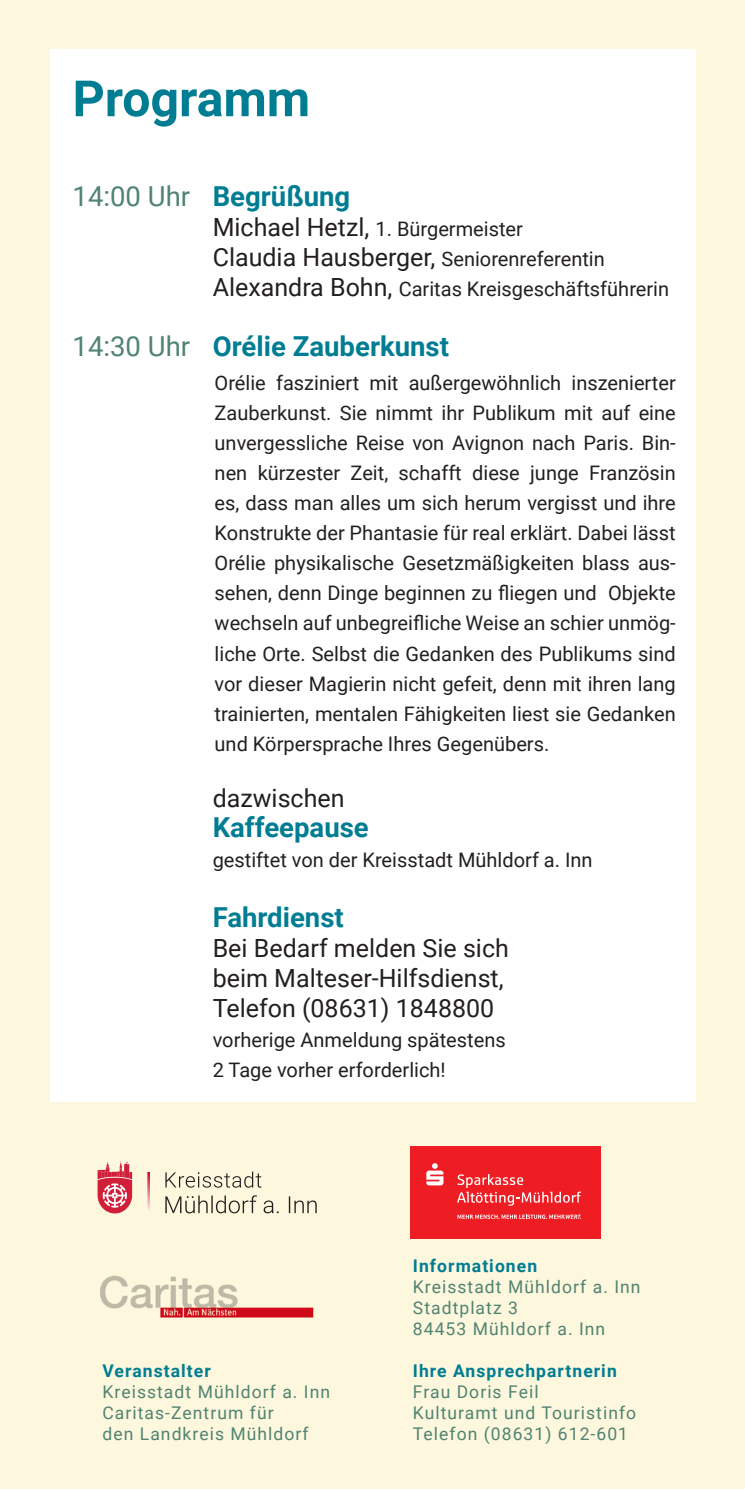
<style>
.page{position:relative;width:745px;height:1489px;background:#fff}
.page>*{position:absolute;margin:0;border:0;box-sizing:border-box;transform-origin:0 0}
.VA_Fließtext_Amiri{font:700 50px "Roboto";color:#007d93}
.VA_Fließtext_Amiri-2{font:700 27.5px "Roboto";color:#007d93}
.VA_Fließtext_Amiri-3{font:25px "Roboto";color:#231f20}
.VA_Fließtext_Amiri-4{font:20px/30px "Roboto";color:#231f20}
.Einf__Abs{font:17.5px "Roboto";letter-spacing:.06em;color:#508372}
.Einf__Abs-2{font:700 17.5px "Roboto";letter-spacing:.06em;color:#007d93}
.s1{font-weight:400;color:#508372}
.s2{font-size:25px}
.s3{font-size:20px}
</style>
<div class="page">
<div style="left:0;top:0;width:744px;height:1488px;background:#fdf7dd"></div>
<div style="left:50px;top:50px;width:644px;height:1051px;background:#fff"></div>
<img style="left:148px;top:1172px;width:1px;height:40px">
<svg style="left:165px;top:1171px;width:96px;height:16px"></svg>
<svg style="left:165px;top:1195px;width:151px;height:18px"></svg>
<svg style="left:97px;top:1161px;width:35px;height:52px"></svg>
<img style="left:100px;top:1275px;width:214px;height:43px">
<div style="left:409px;top:1146px;width:191px;height:92px;background:#ee1d23"></div>
<svg style="left:457px;top:1174px;width:123px;height:31px"></svg>
<svg style="left:426px;top:1163px;width:17px;height:22px"></svg>
<svg style="left:457px;top:1214px;width:123px;height:4px"></svg>
<p class="VA_Fließtext_Amiri" style="left:72px;top:63px;width:239px">Programm</p>
<p class="VA_Fließtext_Amiri-2" style="left:72px;top:177px;width:279px"><span class="s1">14:00 Uhr</span> Begrüßung</p>
<p class="VA_Fließtext_Amiri-4" style="left:212px;top:213px;width:311px"><span class="s2">Michael Hetzl,</span> 1. Bürgermeister</p>
<p class="VA_Fließtext_Amiri-3" style="left:212px;top:240px;width:393px">Claudia Hausberger, <span class="s3">Seniorenreferentin</span></p>
<p class="VA_Fließtext_Amiri-4" style="left:212px;top:273px;width:457px"><span class="s2">Alexandra Bohn,</span> Caritas Kreisgeschäftsführerin</p>
<p class="VA_Fließtext_Amiri-2" style="left:72px;top:327px;width:378px"><span class="s1">14:30 Uhr</span> Orélie Zauberkunst</p>
<p class="VA_Fließtext_Amiri-4" style="left:214px;top:367px;width:462px;text-align:justify">Orélie fasziniert mit außergewöhnlich inszenierter Zauberkunst. Sie nimmt ihr Publikum mit auf eine unvergessliche Reise von Avignon nach Paris. Bin&shy;nen kürzester Zeit, schafft diese junge Französin es, dass man alles um sich herum vergisst und ihre Konstrukte der Phantasie für real erklärt. Dabei lässt Orélie physikalische Gesetzmäßigkeiten blass aus&shy;sehen, denn Dinge beginnen zu fliegen und Objekte wechseln auf unbegreifliche Weise an schier unmög&shy;liche Orte. Selbst die Gedanken des Publikums sind vor dieser Magierin nicht gefeit, denn mit ihren lang trainierten, mentalen Fähigkeiten liest sie Gedanken und Körpersprache Ihres Gegenübers.</p>
<p class="VA_Fließtext_Amiri-3" style="left:212px;top:780px;width:133px">dazwischen</p>
<p class="VA_Fließtext_Amiri-2" style="left:212px;top:807px;width:157px">Kaffeepause</p>
<p class="VA_Fließtext_Amiri-4" style="left:212px;top:843px;width:381px">gestiftet von der Kreisstadt Mühldorf a. Inn</p>
<p class="VA_Fließtext_Amiri-2" style="left:212px;top:897px;width:132px">Fahrdienst</p>
<p class="VA_Fließtext_Amiri-3" style="left:212px;top:930px;width:297px">Bei Bedarf melden Sie sich</p>
<p class="VA_Fließtext_Amiri-3" style="left:212px;top:960px;width:292px">beim Malteser-Hilfsdienst,</p>
<p class="VA_Fließtext_Amiri-3" style="left:212px;top:990px;width:283px">Telefon (08631) 1848800</p>
<p class="VA_Fließtext_Amiri-4" style="left:212px;top:1023px;width:294px">vorherige Anmeldung spätestens<br>2 Tage vorher erforderlich!</p>
<p class="Einf__Abs-2" style="left:102px;top:1358px;width:110px">Veranstalter</p>
<p class="Einf__Abs" style="left:102px;top:1379px;width:229px">Kreisstadt Mühldorf a. Inn</p>
<p class="Einf__Abs" style="left:102px;top:1400px;width:172px">Caritas-Zentrum für</p>
<p class="Einf__Abs" style="left:102px;top:1421px;width:207px">den Landkreis Mühldorf</p>
<p class="Einf__Abs-2" style="left:412px;top:1253px;width:126px">Informationen</p>
<p class="Einf__Abs" style="left:412px;top:1274px;width:229px">Kreisstadt Mühldorf a. Inn</p>
<p class="Einf__Abs" style="left:412px;top:1295px;width:106px">Stadtplatz 3</p>
<p class="Einf__Abs" style="left:412px;top:1316px;width:194px">84453 Mühldorf a. Inn</p>
<p class="Einf__Abs-2" style="left:412px;top:1358px;width:205px">Ihre Ansprechpartnerin</p>
<p class="Einf__Abs" style="left:412px;top:1379px;width:127px">Frau Doris Feil</p>
<p class="Einf__Abs" style="left:412px;top:1400px;width:224px">Kulturamt und Touristinfo</p>
<p class="Einf__Abs" style="left:412px;top:1421px;width:216px">Telefon (08631) 612-601</p>
</div>
